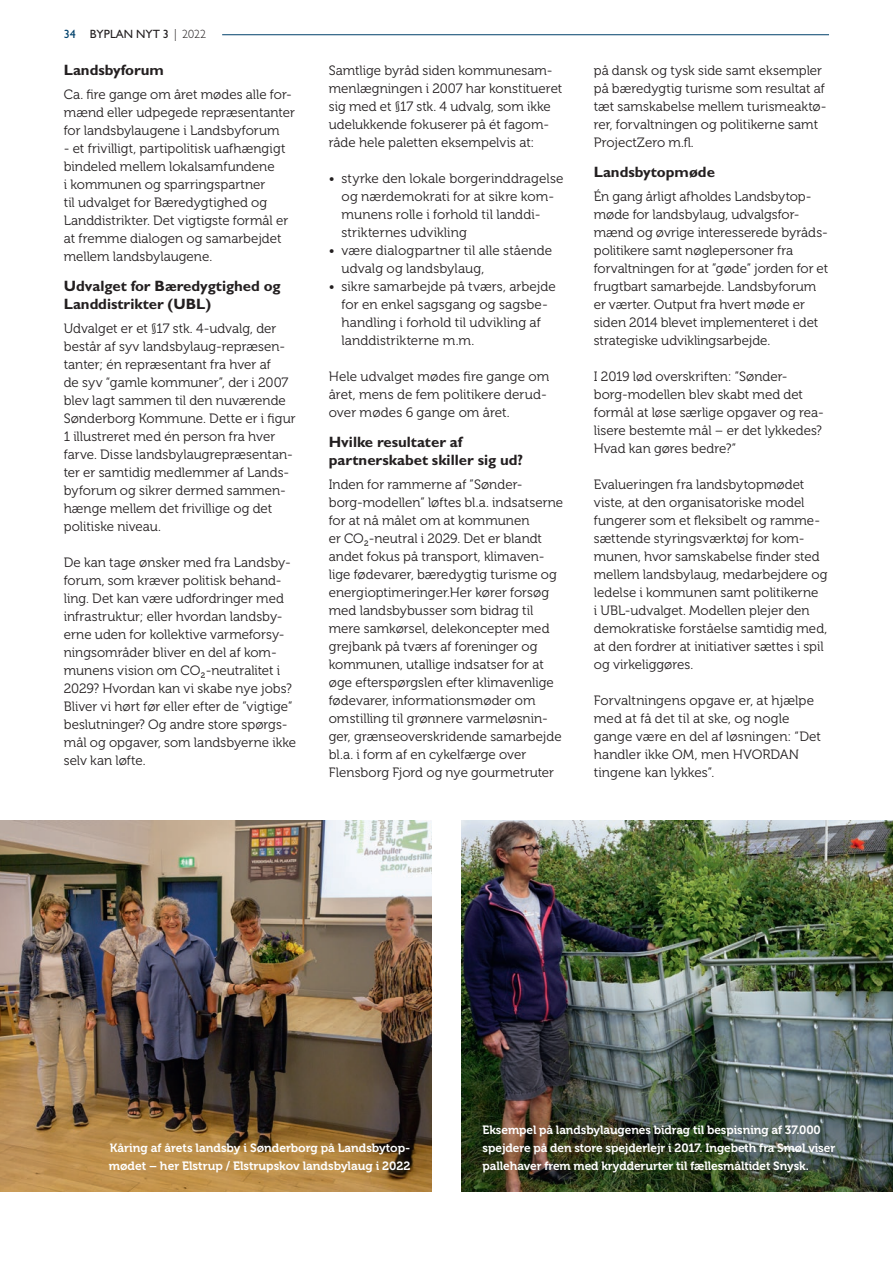
<style>
.page{position:relative;width:893px;height:1263px;background:#fff}
.page>*{position:absolute;margin:0;border:0;box-sizing:border-box;transform-origin:0 0}
.t1{font:700 15px/18px "Gill Sans Std";color:#231f20}
.t2{font:13.5px/18px "Museo 300";color:#231f20}
.t3{font:12px/18px "Museo 700";letter-spacing:-.005em;color:#fff}
.t4{font:12px "Gill Sans Std";color:#231f20}
.s1{color:#00416b}
.s2{font-weight:300}
</style>
<div class="page">
<img style="left:461px;top:820px;width:432px;height:371px">
<img style="left:0;top:820px;width:432px;height:371px">
<hr style="left:222px;top:34px;width:607px;height:1px;background:#00416b">
<p class="t4" style="left:64px;top:27px;width:144px"><span class="s1">34</span> BYPLAN NYT 3 <span class="s2">| 2022</span></p>
<p class="t1" style="left:64px;top:61px;width:102px">Landsbyforum</p>
<p class="t2" style="left:64px;top:86px;width:233px">Ca. fire gange om året mødes alle for&shy;mænd eller udpegede repræsentanter for landsbylaugene i Landsbyforum</p>
<p class="t2" style="left:64px;top:140px;width:226px">- et frivilligt, partipolitisk uafhængigt bindeled mellem lokalsamfundene<br>i kommunen og sparringspartner<br>til udvalget for Bæredygtighed og Landdistrikter. Det vigtigste formål er at fremme dialogen og samarbejdet mellem landsbylaugene.</p>
<p class="t1" style="left:64px;top:277px;width:218px">Udvalget for Bæredygtighed og<br>Landdistrikter (UBL)</p>
<p class="t2" style="left:64px;top:320px;width:233px">Udvalget er et §17 stk. 4-udvalg, der består af syv landsbylaug-repræsen&shy;tanter; én repræsentant fra hver af<br>de syv “gamle kommuner”, der i 2007 blev lagt sammen til den nuværende Sønderborg Kommune. Dette er i figur 1 illustreret med én person fra hver farve. Disse landsbylaugrepræsentan&shy;ter er samtidig medlemmer af Lands&shy;byforum og sikrer dermed sammen&shy;hænge mellem det frivillige og det politiske niveau.</p>
<p class="t2" style="left:64px;top:554px;width:234px">De kan tage ønsker med fra Landsby&shy;forum, som kræver politisk behand&shy;ling. Det kan være udfordringer med infrastruktur; eller hvordan landsby&shy;erne uden for kollektive varmeforsy&shy;ningsområder bliver en del af kom&shy;munens vision om CO<sub>2</sub>-neutralitet i 2029? Hvordan kan vi skabe nye jobs?<br>Bliver vi hørt før eller efter de ”vigtige” beslutninger? Og andre store spørgs&shy;mål og opgaver, som landsbyerne ikke selv kan løfte.</p>
<p class="t2" style="left:329px;top:62px;width:235px">Samtlige byråd siden kommunesam&shy;menlægningen i 2007 har konstitueret sig med et §17 stk. 4 udvalg, som ikke udelukkende fokuserer på ét fagom&shy;råde hele paletten eksempelvis at:</p>
<p class="t2" style="left:342px;top:170px;width:223px;text-indent:-13px">• styrke den lokale borgerinddragelse og nærdemokrati for at sikre kom&shy;munens rolle i forhold til landdi&shy;strikternes udvikling</p>
<p class="t2" style="left:342px;top:242px;width:212px;text-indent:-13px">• være dialogpartner til alle stående udvalg og landsbylaug,</p>
<p class="t2" style="left:342px;top:278px;width:216px;text-indent:-13px">• sikre samarbejde på tværs, arbejde for en enkel sagsgang og sagsbe&shy;handling i forhold til udvikling af landdistrikterne m.m.</p>
<p class="t2" style="left:329px;top:368px;width:222px">Hele udvalget mødes fire gange om året, mens de fem politikere derud&shy;over mødes 6 gange om året.</p>
<p class="t1" style="left:329px;top:433px;width:196px">Hvilke resultater af partnerskabet skiller sig ud?</p>
<p class="t2" style="left:329px;top:476px;width:236px">Inden for rammerne af ”Sønder&shy;borg-modellen” løftes bl.a. indsatserne for at nå målet om at kommunen<br>er CO<sub>2</sub>-neutral i 2029. Det er blandt andet fokus på transport, klimaven&shy;lige fødevarer, bæredygtig turisme og energioptimeringer.Her kører forsøg med landsbybusser som bidrag til mere samkørsel, delekoncepter med grejbank på tværs af foreninger og kommunen, utallige indsatser for at øge efterspørgslen efter klimavenlige fødevarer, informationsmøder om omstilling til grønnere varmeløsnin&shy;ger, grænseoverskridende samarbejde bl.a. i form af en cykelfærge over Flensborg Fjord og nye gourmetruter</p>
<p class="t2" style="left:594px;top:62px;width:234px">på dansk og tysk side samt eksempler på bæredygtig turisme som resultat af tæt samskabelse mellem turismeaktø&shy;rer, forvaltningen og politikerne samt ProjectZero m.fl.</p>
<p class="t1" style="left:594px;top:163px;width:123px">Landsbytopmøde</p>
<p class="t2" style="left:594px;top:188px;width:236px">Én gang årligt afholdes Landsbytop&shy;møde for landsbylaug, udvalgsfor&shy;mænd og øvrige interesserede byråds&shy;politikere samt nøglepersoner fra forvaltningen for at ”gøde” jorden for et frugtbart samarbejde. Landsbyforum er værter. Output fra hvert møde er siden 2014 blevet implementeret i det strategiske udviklingsarbejde.</p>
<p class="t2" style="left:594px;top:368px;width:232px">I 2019 lød overskriften: ”Sønder&shy;borg-modellen blev skabt med det formål at løse særlige opgaver og rea&shy;lisere bestemte mål – er det lykkedes?<br>Hvad kan gøres bedre?”</p>
<p class="t2" style="left:594px;top:476px;width:235px">Evalueringen fra landsbytopmødet viste, at den organisatoriske model fungerer som et fleksibelt og ramme&shy;sættende styringsværktøj for kom&shy;munen, hvor samskabelse finder sted mellem landsbylaug, medarbejdere og ledelse i kommunen samt politikerne<br>i UBL-udvalget. Modellen plejer den demokratiske forståelse samtidig med, at den fordrer at initiativer sættes i spil og virkeliggøres.</p>
<p class="t2" style="left:594px;top:692px;width:229px">Forvaltningens opgave er, at hjælpe med at få det til at ske, og nogle gange være en del af løsningen: “Det handler ikke OM, men HVORDAN tingene kan lykkes”.</p>
<p class="t3" style="left:109px;top:1139px;width:303px">Kåring af årets landsby i Sønderborg på Landsbytop&shy;mødet – her Elstrup / Elstrupskov landsbylaug i 2022</p>
<p class="t3" style="left:483px;top:1121px;width:354px">Eksempel på landsbylaugenes bidrag til bespisning af 37.000 spejdere på den store spejderlejr i 2017. Ingebeth fra Smøl viser pallehaver frem med krydderurter til fællesmåltidet Snysk.</p>
</div>
